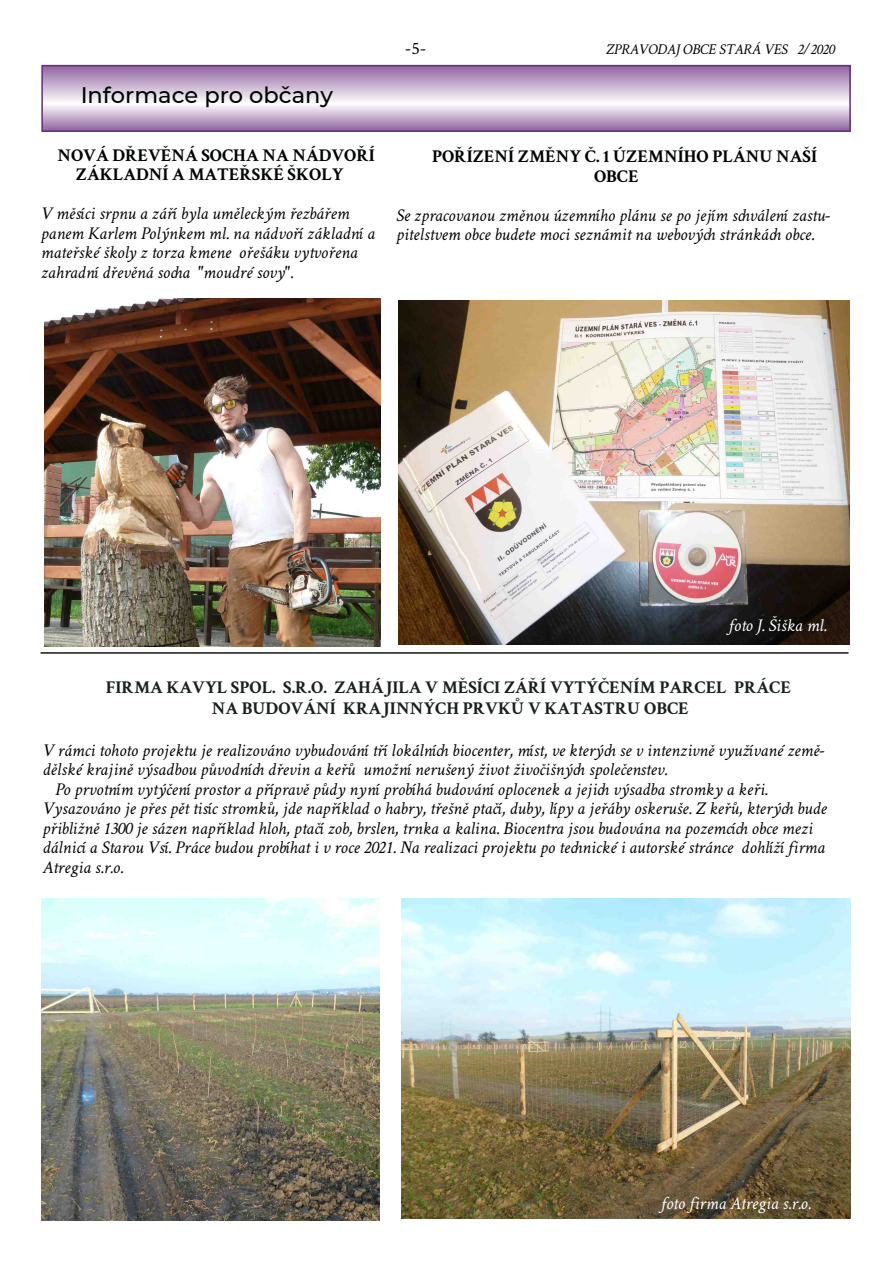
<style>
.page{position:relative;width:893px;height:1263px;background:#fff}
.page>*{position:absolute;margin:0;border:0;box-sizing:border-box;transform-origin:0 0}
.t1{font:500 22.5px "Montserrat";color:#000501}
.t2{font:italic 18px/19.5px "Crimson Text";color:#000501}
.t3{font:700 18px/21px "Crimson Text";color:#192120;text-align:center}
.t4{font:700 18px/19.5px "Crimson Text";color:#000501}
.t5{font:italic 18px "Crimson Text";color:#fff}
.t6{font:18px "Crimson Text";color:#000501}
.t7{font:italic 15px "Crimson Text";color:#000501}
</style>
<div class="page">
<hr style="left:41px;top:652px;width:807px;height:2px;background:#161413">
<svg style="left:44px;top:68px;width:804px;height:61px;background:#c9b5d1"></svg>
<div style="left:41px;top:65px;width:810px;height:67px;border:2px solid #672d7d"></div>
<img style="left:44px;top:298px;width:336px;height:348px">
<img style="left:399px;top:300px;width:451px;height:345px">
<img style="left:41px;top:899px;width:338px;height:321px">
<img style="left:402px;top:899px;width:448px;height:320px">
<p class="t1" style="left:81px;top:81px;width:254px">Informace pro občany</p>
<p class="t4" style="left:76px;top:145px;width:301px;text-indent:-19px">NOVÁ DŘEVĚNÁ SOCHA NA NÁDVOŘÍ<br>ZÁKLADNÍ A MATEŘSKÉ ŠKOLY</p>
<p class="t2" style="left:41px;top:204px;width:335px">V měsíci srpnu a září byla uměleckým řezbářem panem Karlem Polýnkem ml. na nádvoří základní a mateřské školy z torza kmene ořešáku vytvořena zahradní dřevěná socha "moudré sovy".</p>
<p class="t6" style="left:405px;top:36px;width:23px">-5-</p>
<p class="t7" style="left:606px;top:41px;width:230px">ZPRAVODAJ OBCE STARÁ VES 2/2020</p>
<p class="t4" style="left:594px;top:146px;width:225px;text-indent:-162px">POŘÍZENÍ ZMĚNY Č. 1 ÚZEMNÍHO PLÁNU NAŠÍ<br>OBCE</p>
<p class="t2" style="left:396px;top:205px;width:436px">Se zpracovanou změnou územního plánu se po jejím schválení zastu&shy;pitelstvem obce budete moci seznámit na webových stránkách obce.</p>
<p class="t5" style="left:728px;top:615px;width:100px">foto J. Šiška ml.</p>
<p class="t3" style="left:106px;top:676px;width:687px">FIRMA KAVYL SPOL. S.R.O. ZAHÁJILA V MĚSÍCI ZÁŘÍ VYTÝČENÍM PARCEL PRÁCE<br>NA BUDOVÁNÍ KRAJINNÝCH PRVKŮ V KATASTRU OBCE</p>
<p class="t2" style="left:42px;top:740px;width:784px">V rámci tohoto projektu je realizováno vybudování tří lokálních biocenter, míst, ve kterých se v intenzivně využívané země-</p>
<p class="t2" style="left:42px;top:760px;width:626px">dělské krajině výsadbou původních dřevin a keřů umožní nerušený život živočišných společenstev.</p>
<p class="t2" style="left:55px;top:779px;width:714px">Po prvotním vytýčení prostor a přípravě půdy nyní probíhá budování oplocenek a jejich výsadba stromky a keři.</p>
<p class="t2" style="left:42px;top:799px;width:786px">Vysazováno je přes pět tisíc stromků, jde například o habry, třešně ptačí, duby, lípy a jeřáby oskeruše. Z keřů, kterých bude</p>
<p class="t2" style="left:42px;top:818px;width:772px">přibližně 1300 je sázen například hloh, ptačí zob, brslen, trnka a kalina. Biocentra jsou budována na pozemcích obce mezi</p>
<p class="t2" style="left:42px;top:838px;width:784px">dálnicí a Starou Vsí. Práce budou probíhat i v roce 2021. Na realizaci projektu po technické i autorské stránce dohlíží firma</p>
<p class="t2" style="left:42px;top:857px;width:82px">Atregia s.r.o.</p>
<p class="t5" style="left:661px;top:1192px;width:152px">foto firma Atregia s.r.o.</p>
</div>
